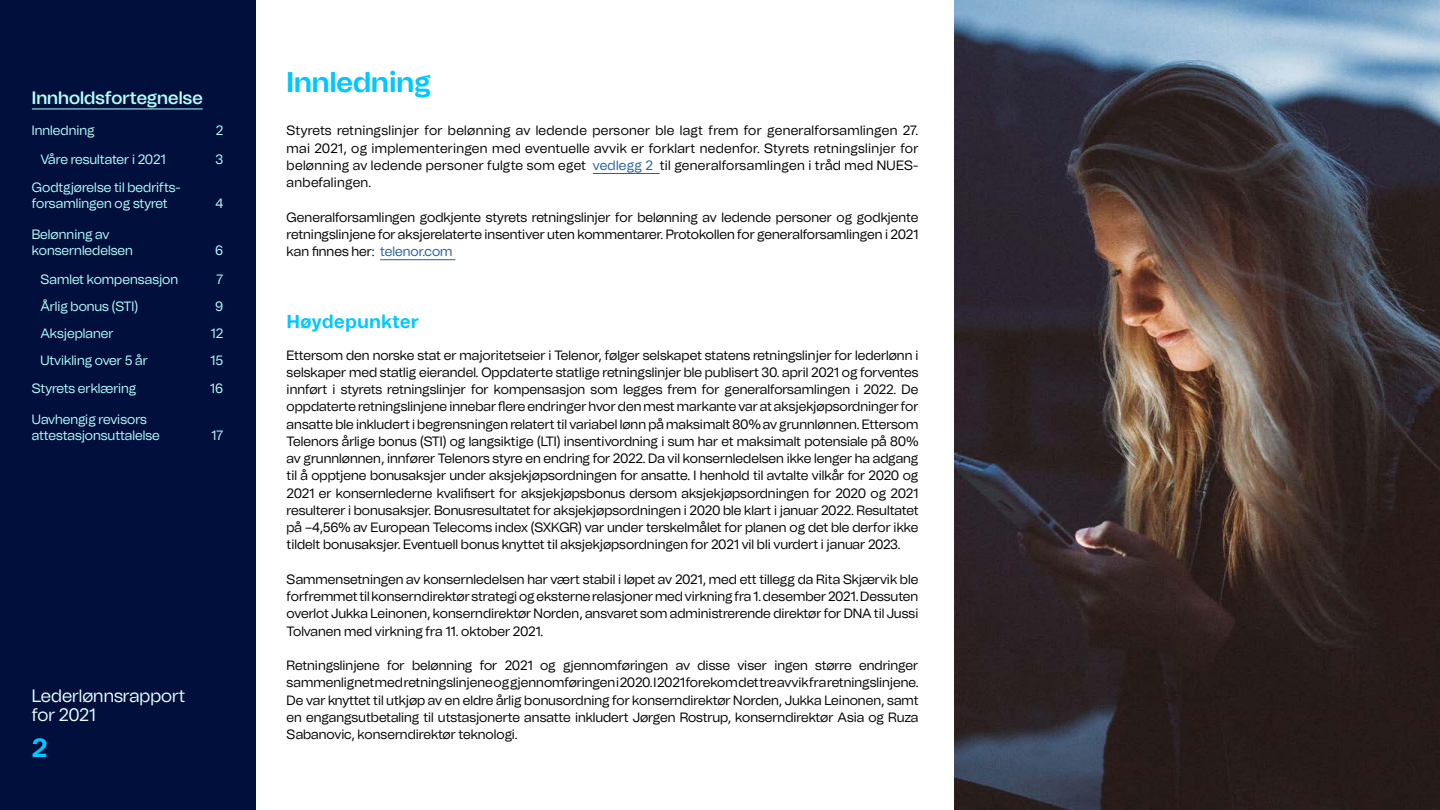
<style>
.page{position:relative;width:1440px;height:810px;background:#fff}
.page>*{position:absolute;margin:0;border:0;box-sizing:border-box;transform-origin:0 0}
.t1{font:700 28.5px "Telenor Evolution";color:#00c8ff}
.t2{font:700 26.25px "Telenor Evolution";color:#00c8ff}
.t3{font:700 18.75px "Telenor Evolution UI";color:#00c8ff}
.t4{font:300 18px/19.5px "Telenor Evolution";color:#e8fdff}
.t5{font:500 18px "Telenor Evolution";color:#b4ffff}
.t6{font:300 13.5px/17.2px "Telenor Evolution";color:#000;text-align:justify}
.t7{font:300 13.5px/15.8px "Telenor Evolution";color:#b4ffff}
.s1{color:#215e9e}
</style>
<div class="page">
<div style="left:0;top:0;width:255px;height:810px;background:#000f3c"></div>
<img style="left:954px;top:0;width:486px;height:810px">
<hr style="left:593px;top:173px;width:67px;height:1px;background:#215e9e">
<hr style="left:380px;top:259px;width:75px;height:1px;background:#215e9e">
<hr style="left:32px;top:108px;width:171px;height:1px;background:#b4ffff">
<h3 class="t5" style="left:32px;top:87px;width:172px">Innholdsfortegnelse</h3>
<p class="t7" style="left:32px;top:123px;width:64px">Innledning</p>
<p class="t7" style="left:216px;top:123px;width:9px">2</p>
<p class="t7" style="left:40px;top:152px;width:127px">Våre resultater i 2021</p>
<p class="t7" style="left:216px;top:152px;width:9px">3</p>
<p class="t7" style="left:32px;top:180px;width:150px">Godtgjørelse til bedrifts&shy;forsamlingen og styret</p>
<p class="t7" style="left:215px;top:196px;width:9px">4</p>
<p class="t7" style="left:32px;top:227px;width:103px">Belønning av konsernledelsen</p>
<p class="t7" style="left:215px;top:242px;width:10px">6</p>
<p class="t7" style="left:40px;top:271px;width:139px">Samlet kompensasjon</p>
<p class="t7" style="left:216px;top:271px;width:8px">7</p>
<p class="t7" style="left:40px;top:298px;width:99px">Årlig bonus (STI)</p>
<p class="t7" style="left:215px;top:298px;width:10px">9</p>
<p class="t7" style="left:40px;top:325px;width:75px">Aksjeplaner</p>
<p class="t7" style="left:211px;top:325px;width:14px">12</p>
<p class="t7" style="left:40px;top:352px;width:109px">Utvikling over 5 år</p>
<p class="t7" style="left:210px;top:352px;width:14px">15</p>
<p class="t7" style="left:32px;top:381px;width:106px">Styrets erklæring</p>
<p class="t7" style="left:210px;top:381px;width:15px">16</p>
<p class="t7" style="left:32px;top:412px;width:130px">Uavhengig revisors attestasjonsuttalelse</p>
<p class="t7" style="left:211px;top:427px;width:13px">17</p>
<h3 class="t4" style="left:32px;top:686px;width:155px">Lederlønnsrapport for 2021</h3>
<h2 class="t2" style="left:32px;top:732px;width:17px">2</h2>
<h1 class="t1" style="left:287px;top:65px;width:146px">Innledning</h1>
<p class="t6" style="left:287px;top:122px;width:633px">Styrets retningslinjer for belønning av ledende personer ble lagt frem for generalforsamlingen 27. mai 2021, og implementeringen med eventuelle avvik er forklart nedenfor. Styrets retningslinjer for belønning av ledende personer fulgte som eget <span class="s1">vedlegg 2</span> til generalforsamlingen i tråd med NUES&shy;anbefalingen.</p>
<p class="t6" style="left:287px;top:209px;width:633px">Generalforsamlingen godkjente styrets retningslinjer for belønning av ledende personer og godkjente retningslinjene for aksjerelaterte insentiver uten kommentarer. Protokollen for generalforsamlingen i 2021 kan finnes her: <span class="s1">telenor.com</span></p>
<h3 class="t3" style="left:287px;top:310px;width:134px">Høydepunkter</h3>
<p class="t6" style="left:287px;top:347px;width:633px">Ettersom den norske stat er majoritetseier i Telenor, følger selskapet statens retningslinjer for lederlønn i selskaper med statlig eierandel. Oppdaterte statlige retningslinjer ble publisert 30. april 2021 og forventes innført i styrets retningslinjer for kompensasjon som legges frem for generalforsamlingen i 2022. De oppdaterte retningslinjene innebar flere endringer hvor den mest markante var at aksjekjøpsordninger for ansatte ble inkludert i begrensningen relatert til variabel lønn på maksimalt 80% av grunnlønnen. Ettersom Telenors årlige bonus (STI) og langsiktige (LTI) insentivordning i sum har et maksimalt potensiale på 80% av grunnlønnen, innfører Telenors styre en endring for 2022. Da vil konsernledelsen ikke lenger ha adgang til å opptjene bonusaksjer under aksjekjøpsordningen for ansatte. I henhold til avtalte vilkår for 2020 og 2021 er konsernlederne kvalifisert for aksjekjøpsbonus dersom aksjekjøpsordningen for 2020 og 2021 resulterer i bonusaksjer. Bonusresultatet for aksjekjøpsordningen i 2020 ble klart i januar 2022. Resultatet på –4,56% av European Telecoms index (SXKGR) var under terskelmålet for planen og det ble derfor ikke tildelt bonusaksjer. Eventuell bonus knyttet til aksjekjøpsordningen for 2021 vil bli vurdert i januar 2023.</p>
<p class="t6" style="left:287px;top:571px;width:633px">Sammensetningen av konsernledelsen har vært stabil i løpet av 2021, med ett tillegg da Rita Skjærvik ble forfremmet til konserndirektør strategi og eksterne relasjoner med virkning fra 1. desember 2021. Dessuten overlot Jukka Leinonen, konserndirektør Norden, ansvaret som administrerende direktør for DNA til Jussi Tolvanen med virkning fra 11. oktober 2021.</p>
<p class="t6" style="left:287px;top:657px;width:633px">Retningslinjene for belønning for 2021 og gjennomføringen av disse viser ingen større endringer sammenlignet med retningslinjene og gjennomføringen i 2020. I 2021 forekom det tre avvik fra retningslinjene.<br>De var knyttet til utkjøp av en eldre årlig bonusordning for konserndirektør Norden, Jukka Leinonen, samt en engangsutbetaling til utstasjonerte ansatte inkludert Jørgen Rostrup, konserndirektør Asia og Ruza Sabanovic, konserndirektør teknologi.</p>
</div>
